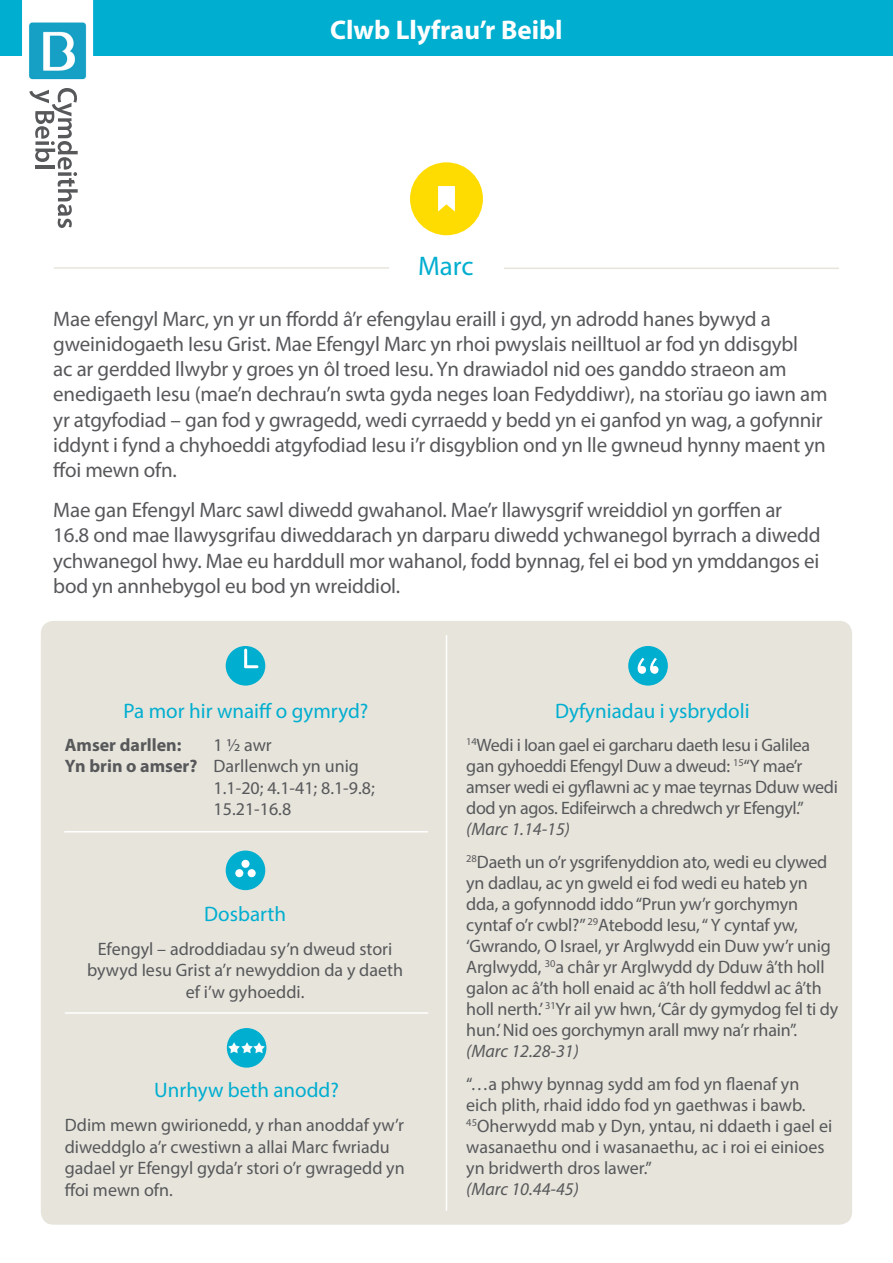
<style>
.page{position:relative;width:893px;height:1263px;background:#fff}
.page>*{position:absolute;margin:0;border:0;box-sizing:border-box;transform-origin:0 0}
.t1{font:700 27px "Myriad Pro";color:#fff}
.t2{font:27px "Myriad Pro";color:#00aecf}
.t3{font:21px/25.2px "Myriad Pro";letter-spacing:-.01em;color:#57585a}
.t4{font:21px "Myriad Pro";color:#00aecf}
.t5{font:18px/21px "Myriad Pro";letter-spacing:-.01em;color:#57585a}
.t6{font:italic 18px "Myriad Pro";color:#57585a}
.t7{font:700 18px "Myriad Pro";color:#57585a}
.s1{font-weight:700}
.s2{font-style:italic}
</style>
<div class="page">
<div style="left:0;top:0;width:893px;height:55px;background:#00aecf"></div>
<div style="left:41px;top:621px;width:811px;height:604px;background:#e7e4dc;border-radius:13px"></div>
<hr style="left:54px;top:267px;width:335px;height:2px;background:#e7e4dc">
<hr style="left:504px;top:268px;width:335px;height:1px;background:#e7e4dc">
<hr style="left:64px;top:831px;width:364px;height:1px;background:#fff">
<hr style="left:446px;top:635px;width:1px;height:575px;background:#fff">
<div style="left:628px;top:646px;width:40px;height:40px;background:#00aecf;border-radius:50%"></div>
<svg style="left:638px;top:658px;width:20px;height:16px"></svg>
<div style="left:226px;top:646px;width:39px;height:40px;background:#00aecf;border-radius:50%"></div>
<hr style="left:244px;top:650px;width:3px;height:17px;background:#fff">
<svg style="left:246px;top:665px;width:11px;height:3px"></svg>
<div style="left:226px;top:850px;width:39px;height:40px;background:#00aecf;border-radius:50%"></div>
<div style="left:241px;top:860px;width:9px;height:8px;background:#fff;border-radius:50%"></div>
<div style="left:248px;top:869px;width:8px;height:8px;background:#fff;border-radius:50%"></div>
<div style="left:235px;top:869px;width:8px;height:8px;background:#fff;border-radius:50%"></div>
<div style="left:410px;top:162px;width:73px;height:73px;background:#ffdc01;border-radius:50%"></div>
<svg style="left:438px;top:186px;width:17px;height:26px"></svg>
<img style="left:23px;top:0;width:71px;height:80px">
<svg style="left:29px;top:88px;width:49px;height:140px"></svg>
<hr style="left:35px;top:165px;width:20px;height:3px;background:#57585a">
<hr style="left:65px;top:1012px;width:363px;height:2px;background:#fff">
<div style="left:227px;top:1028px;width:39px;height:40px;background:#00aecf;border-radius:50%"></div>
<svg style="left:228px;top:1042px;width:37px;height:11px"></svg>
<p class="t1" style="left:330px;top:12px;width:234px">Clwb Llyfrau’r Beibl</p>
<p class="t2" style="left:418px;top:250px;width:57px">Marc</p>
<p class="t3" style="left:53px;top:306px;width:776px">Mae efengyl Marc, yn yr un ffordd â’r efengylau eraill i gyd, yn adrodd hanes bywyd a gweinidogaeth Iesu Grist. Mae Efengyl Marc yn rhoi pwyslais neilltuol ar fod yn ddisgybl<br>ac ar gerdded llwybr y groes yn ôl troed Iesu. Yn drawiadol nid oes ganddo straeon am enedigaeth Iesu (mae’n dechrau’n swta gyda neges Ioan Fedyddiwr), na storïau go iawn am yr atgyfodiad – gan fod y gwragedd, wedi cyrraedd y bedd yn ei ganfod yn wag, a gofynnir iddynt i fynd a chyhoeddi atgyfodiad Iesu i’r disgyblion ond yn lle gwneud hynny maent yn ffoi mewn ofn.</p>
<p class="t3" style="left:53px;top:497px;width:769px">Mae gan Efengyl Marc sawl diwedd gwahanol. Mae’r llawysgrif wreiddiol yn gorffen ar 16.8 ond mae llawysgrifau diweddarach yn darparu diwedd ychwanegol byrrach a diwedd ychwanegol hwy. Mae eu harddull mor wahanol, fodd bynnag, fel ei bod yn ymddangos ei bod yn annhebygol eu bod yn wreiddiol.</p>
<p class="t4" style="left:124px;top:698px;width:246px">Pa mor hir wnaiff o gymryd?</p>
<p class="t7" style="left:65px;top:733px;width:118px">Amser darllen:</p>
<p class="t5" style="left:214px;top:734px;width:60px">1 ½ awr</p>
<p class="t5" style="left:214px;top:755px;width:163px;line-height:21.6px;text-indent:-149px"><span class="s1">Yn brin o amser?</span> Darllenwch yn unig<br>1.1-20; 4.1-41; 8.1-9.8;<br>15.21-16.8</p>
<p class="t4" style="left:204px;top:901px;width:83px">Dosbarth</p>
<p class="t5" style="left:87px;top:937px;width:317px;line-height:21.6px;text-align:center">Efengyl – adroddiadau sy’n dweud stori bywyd Iesu Grist a’r newyddion da y daeth ef i’w gyhoeddi.</p>
<p class="t4" style="left:154px;top:1077px;width:186px">Unrhyw beth anodd?</p>
<p class="t5" style="left:65px;top:1114px;width:341px;line-height:21.6px">Ddim mewn gwirionedd, y rhan anoddaf yw’r diweddglo a’r cwestiwn a allai Marc fwriadu gadael yr Efengyl gyda’r stori o’r gwragedd yn ffoi mewn ofn.</p>
<p class="t4" style="left:555px;top:698px;width:196px">Dyfyniadau i ysbrydoli</p>
<p class="t5" style="left:466px;top:734px;width:373px"><sup>14</sup>Wedi i Ioan gael ei garcharu daeth Iesu i Galilea gan gyhoeddi Efengyl Duw a dweud: <sup>15</sup>“Y mae’r amser wedi ei gyflawni ac y mae teyrnas Dduw wedi dod yn agos. Edifeirwch a chredwch yr Efengyl.”</p>
<p class="t6" style="left:466px;top:818px;width:105px">(Marc 1.14-15)</p>
<p class="t5" style="left:466px;top:851px;width:373px"><sup>28</sup>Daeth un o’r ysgrifenyddion ato, wedi eu clywed yn dadlau, ac yn gweld ei fod wedi eu hateb yn dda, a gofynnodd iddo “Prun yw’r gorchymyn cyntaf o’r cwbl?” <sup>29</sup>Atebodd Iesu, “ Y cyntaf yw, ‘Gwrando, O Israel, yr Arglwydd ein Duw yw’r unig Arglwydd, <sup>30</sup>a châr yr Arglwydd dy Dduw â’th holl galon ac â’th holl enaid ac â’th holl feddwl ac â’th holl nerth.’ <sup>31</sup>Yr ail yw hwn, ‘Câr dy gymydog fel ti dy hun.’ Nid oes gorchymyn arall mwy na’r rhain”. <span class="s2">(Marc 12.28-31)</span></p>
<p class="t5" style="left:466px;top:1073px;width:367px">“…a phwy bynnag sydd am fod yn flaenaf yn eich plith, rhaid iddo fod yn gaethwas i bawb.<br><sup>45</sup>Oherwydd mab y Dyn, yntau, ni ddaeth i gael ei wasanaethu ond i wasanaethu, ac i roi ei einioes yn bridwerth dros lawer.”<br><span class="s2">(Marc 10.44-45)</span></p>
</div>
